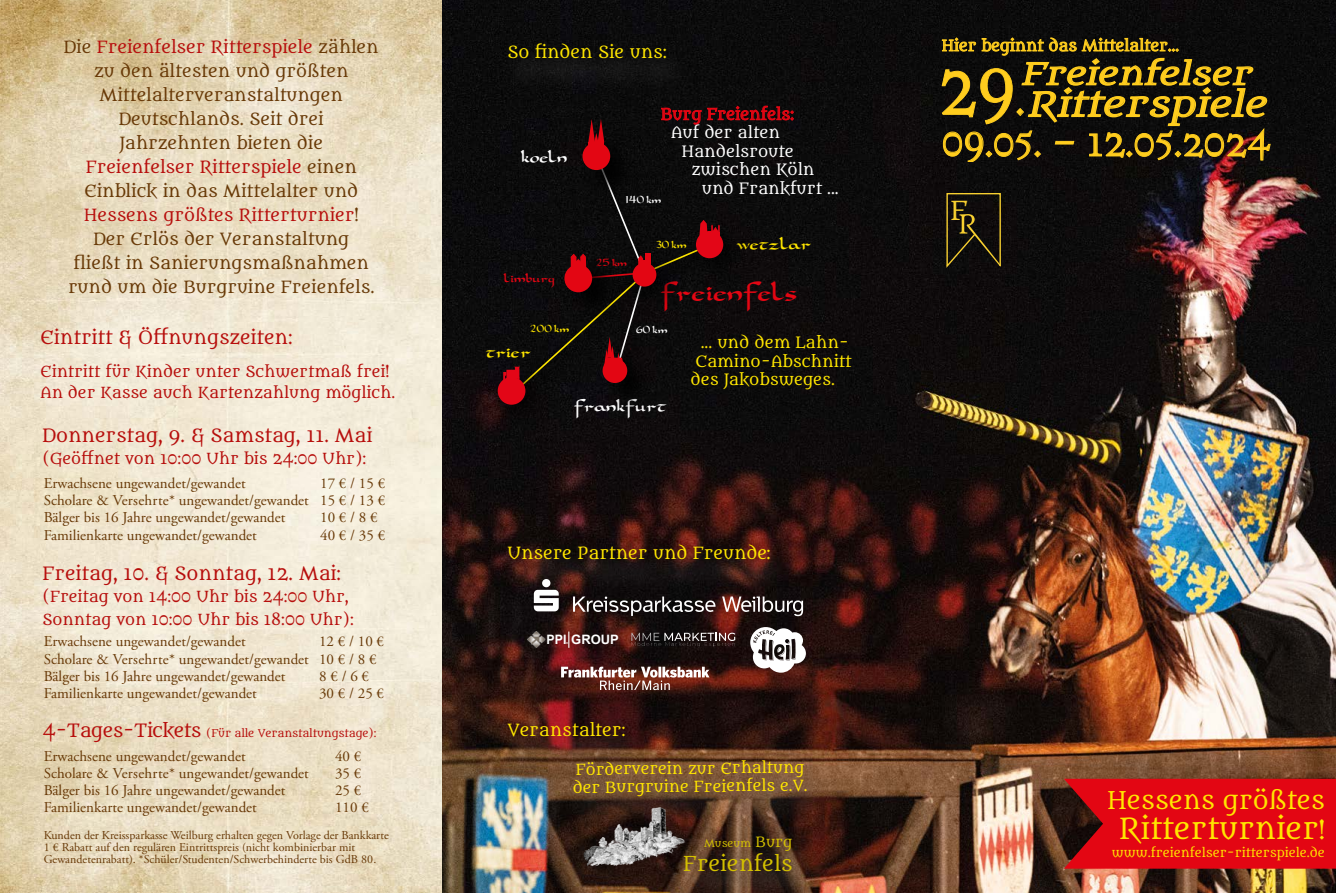
<style>
.page{position:relative;width:1336px;height:893px;background:#fff}
.page>*{position:absolute;margin:0;border:0;box-sizing:border-box;transform-origin:0 0}
.t1{font:38.85px "Metamorphous";color:#ffcd1e;scale:.95 1}
.t2{font:italic 32.7px "Metamorphous";color:#ffcd1e;scale:1.19 1}
.t3{font:32.4px "Metamorphous";color:#ffcd1e}
.t4{font:32.25px "Dorovar FLF Carolus";color:#e30613}
.t5{font:italic 29.55px "Metamorphous";color:#ffcd1e;scale:1.19 1}
.t6{font:28.5px "Metamorphous";color:#ffe600}
.t7{font:25.65px "Metamorphous";color:#f7cf30}
.t8{font:24px "Metamorphous";color:#ffe600}
.t9{font:21px "Dorovar FLF Carolus";color:#fff}
.t10{font:21px "Dorovar FLF Carolus";color:#ffe600}
.t11{font:20.1px "Metamorphous";color:#d3c000}
.t12{font:18px "Metamorphous";color:#b70e0c}
.t13{font:16.5px/24px "Metamorphous";color:#683907;text-align:center}
.t14{font:16.5px "Metamorphous";color:#ffe600}
.t15{font:15.3px "Metamorphous";color:#fff}
.t16{font:15.3px "Metamorphous";color:#ffe600}
.t17{font:15.3px "Metamorphous";color:#e30613}
.t18{font:15.3px "Dorovar FLF Carolus";color:#e30613}
.t19{font:15px/17.2px "Adobe Garamond Pro";color:#683907;text-align:justify}
.t20{font:15px/21px "Metamorphous";color:#b70e0c}
.t21{font:15px/18.1px "Metamorphous";color:#ffe600}
.t22{font:14.85px "Metamorphous";color:#ffcd1e}
.t23{font:700 13.05px "Arial";color:#fff;scale:.95 1}
.t24{font:12.6px "Dorovar FLF Carolus";color:#fff}
.t25{font:12.6px "Dorovar FLF Carolus";color:#ffe600}
.t26{font:12.6px "Dorovar FLF Carolus";color:#e30613}
.t27{font:12px/12px "Adobe Garamond Pro";color:#683907}
.t28{font:12px "Metamorphous";color:#ffe600}
.t29{font:10.5px "Metamorphous";letter-spacing:-.01em;color:#b70e0c}
.t30{font:10.05px "Metamorphous";color:#d3c000}
.t31{font:700 2.7px "Arial";color:#fff}
.s1{color:#b70e0c}
.s2{font-size:18px}
.s3{font-size:13.8px}
.s4{font-style:normal;font-size:65.4px}
.s5{font-size:35.7px}
.s6{font-size:34.05px}
.s7{font-size:29.1px}
.s8{font-size:24px}
</style>
<div class="page">
<img style="left:0;top:0;width:442px;height:893px">
<img style="left:442px;top:0;width:893px;height:893px">
<svg style="left:945px;top:192px;width:56px;height:75px;background:#292310"></svg>
<img style="left:583px;top:829px;width:103px;height:39px">
<svg style="left:661px;top:108px;width:40px;height:17px"></svg>
<svg style="left:707px;top:106px;width:87px;height:15px"></svg>
<img style="left:562px;top:396px;width:33px;height:16px">
<div style="left:575px;top:112px;width:70px;height:41px;background:#0b0b0b"></div>
<div style="left:582px;top:142px;width:28px;height:28px;background:#e30613;border-radius:50%"></div>
<svg style="left:588px;top:119px;width:16px;height:23px"></svg>
<div style="left:588px;top:142px;width:16px;height:6px;background:#e30613"></div>
<div style="left:595px;top:396px;width:70px;height:22px;background:#0d0b0c"></div>
<img style="left:479px;top:348px;width:83px;height:89px">
<div style="left:497px;top:377px;width:28px;height:28px;background:#e30617;border-radius:50%"></div>
<div style="left:719px;top:201px;width:41px;height:94px;background:#0d0a0b"></div>
<div style="left:696px;top:231px;width:27px;height:27px;background:#e30617;border-radius:50%"></div>
<svg style="left:503px;top:153px;width:216px;height:243px;background:#1c0c0c"></svg>
<div style="left:499px;top:545px;width:295px;height:49px;background:#646363;opacity:.75"></div>
<div style="left:500px;top:722px;width:149px;height:48px;background:#646363;opacity:.75"></div>
<div style="left:564px;top:761px;width:266px;height:68px;background:#646363;opacity:.75"></div>
<div style="left:677px;top:836px;width:136px;height:57px;background:#646363;opacity:.75"></div>
<div style="left:500px;top:43px;width:190px;height:50px;background:#0f0f0f"></div>
<svg style="left:1063px;top:779px;width:272px;height:90px;background:#d40712"></svg>
<svg style="left:568px;top:632px;width:1px;height:16px"></svg>
<img style="left:528px;top:631px;width:17px;height:17px">
<svg style="left:750px;top:627px;width:55px;height:46px"></svg>
<svg style="left:573px;top:596px;width:142px;height:20px;background:#4d4646"></svg>
<svg style="left:722px;top:596px;width:81px;height:20px;background:#644f4d"></svg>
<svg style="left:533px;top:579px;width:25px;height:32px"></svg>
<svg style="left:631px;top:633px;width:104px;height:14px"></svg>
<svg style="left:561px;top:667px;width:148px;height:23px"></svg>
<p class="t13" style="left:64px;top:36px;width:316px">Die <span class="s1">Freienfelser Ritterspiele</span> zählen zu den ältesten und größten<br>Mittelalterveranstaltungen<br>Deutschlands. Seit drei<br>Jahrzehnten bieten die<br><span class="s1">Freienfelser Ritterspiele</span> einen<br>Einblick in das Mittelalter und<br><span class="s1">Hessens größtes Ritterturnier</span>!<br>Der Erlös der Veranstaltung<br>fließt in Sanierungsmaßnahmen rund um die Burgruine Freienfels.</p>
<p class="t12" style="left:40px;top:326px;width:253px">Eintritt &amp; Öffnungszeiten:</p>
<p class="t20" style="left:40px;top:361px;width:356px">Eintritt für Kinder unter Schwertmaß frei!<br>An der Kasse auch Kartenzahlung möglich.</p>
<p class="t12" style="left:43px;top:424px;width:331px">Donnerstag, 9. &amp; Samstag, 11. Mai</p>
<p class="t20" style="left:43px;top:448px;width:325px">(Geöffnet von 10:00 Uhr bis 24:00 Uhr):</p>
<p class="t19" style="left:44px;top:475px;width:203px">Erwachsene ungewandet/gewandet</p>
<p class="t19" style="left:44px;top:475px;width:343px;text-indent:276px">17 € / 15 € Scholare &amp; Versehrte* ungewandet/gewandet 15 € / 13 € Bälger bis 16 Jahre ungewandet/gewandet</p>
<p class="t19" style="left:320px;top:509px;width:59px">10 € / 8 €</p>
<p class="t19" style="left:44px;top:527px;width:215px">Familienkarte ungewandet/gewandet</p>
<p class="t19" style="left:320px;top:527px;width:66px">40 € / 35 €</p>
<p class="t12" style="left:43px;top:562px;width:300px">Freitag, 10. &amp; Sonntag, 12. Mai:</p>
<p class="t20" style="left:43px;top:586px;width:312px;line-height:22.5px">(Freitag von 14:00 Uhr bis 24:00 Uhr,<br>Sonntag von 10:00 Uhr bis 18:00 Uhr):</p>
<p class="t19" style="left:44px;top:633px;width:203px">Erwachsene ungewandet/gewandet</p>
<p class="t19" style="left:44px;top:633px;width:342px;text-align:left;text-indent:275px">12 € / 10 €<br>Scholare &amp; Versehrte* ungewandet/gewandet 10 € / 8 €<br>Bälger bis 16 Jahre ungewandet/gewandet</p>
<p class="t19" style="left:319px;top:668px;width:51px">8 € / 6 €</p>
<p class="t19" style="left:44px;top:685px;width:215px">Familienkarte ungewandet/gewandet</p>
<p class="t19" style="left:319px;top:685px;width:66px">30 € / 25 €</p>
<p class="t29" style="left:43px;top:727px;width:335px"><span class="s2">4-Tages-Tickets</span> (Für alle Veranstaltungstage):</p>
<p class="t19" style="left:44px;top:748px;width:203px">Erwachsene ungewandet/gewandet</p>
<p class="t19" style="left:335px;top:748px;width:28px">40 €</p>
<p class="t19" style="left:44px;top:765px;width:267px">Scholare &amp; Versehrte* ungewandet/gewandet</p>
<p class="t19" style="left:335px;top:765px;width:28px">35 €</p>
<p class="t19" style="left:44px;top:782px;width:243px">Bälger bis 16 Jahre ungewandet/gewandet</p>
<p class="t19" style="left:335px;top:782px;width:28px">25 €</p>
<p class="t19" style="left:44px;top:799px;width:215px">Familienkarte ungewandet/gewandet</p>
<p class="t19" style="left:335px;top:799px;width:35px">110 €</p>
<p class="t27" style="left:44px;top:830px;width:346px">Kunden der Kreissparkasse Weilburg erhalten gegen Vorlage der Bankkarte<br>1 € Rabatt auf den regulären Eintrittspreis (nicht kombinierbar mit<br>Gewandetenrabatt). *Schüler/Studenten/Schwerbehinderte bis GdB 80.</p>
<p class="t14" style="left:507px;top:43px;width:161px">So finden Sie uns:</p>
<h3 class="t9" style="left:521px;top:145px;width:48px">koeln</h3>
<p class="t18" style="left:504px;top:270px;width:52px">limburg</p>
<p class="t25" style="left:530px;top:322px;width:41px">200 km</p>
<h3 class="t10" style="left:485px;top:341px;width:47px">trier</h3>
<p class="t17" style="left:660px;top:105px;width:135px">Burg Freienfels:</p>
<p class="t15" style="left:671px;top:123px;width:110px">Auf der alten</p>
<p class="t15" style="left:681px;top:142px;width:114px">Handelsroute</p>
<p class="t15" style="left:691px;top:160px;width:124px">zwischen Köln</p>
<p class="t15" style="left:701px;top:179px;width:138px">und Frankfurt ...</p>
<p class="t24" style="left:626px;top:193px;width:37px">140 km</p>
<p class="t26" style="left:596px;top:256px;width:32px">25 km</p>
<p class="t25" style="left:655px;top:238px;width:33px">30 km</p>
<h3 class="t10" style="left:736px;top:232px;width:76px">wetzlar</h3>
<h3 class="t4" style="left:660px;top:275px;width:138px">freienfels</h3>
<p class="t24" style="left:636px;top:323px;width:33px">60 km</p>
<p class="t16" style="left:700px;top:334px;width:150px">... und dem Lahn-</p>
<p class="t16" style="left:695px;top:352px;width:158px">Camino-Abschnitt</p>
<p class="t16" style="left:690px;top:371px;width:146px">des Jakobsweges.</p>
<h3 class="t9" style="left:574px;top:394px;width:94px">frankfurt</h3>
<p class="t14" style="left:507px;top:543px;width:265px">Unsere Partner und Freunde:</p>
<p class="t23" style="left:546px;top:631px;width:78px">PPI GROUP</p>
<p class="t31" style="left:566px;top:642px;width:4px">®</p>
<p class="t14" style="left:507px;top:720px;width:120px">Veranstalter:</p>
<p class="t21" style="left:572px;top:762px;width:236px;rotate:-1deg">Förderverein zur Erhaltung der Burgruine Freienfels e.V.</p>
<p class="t30" style="left:704px;top:837px;width:90px">Museum <span class="s3">Burg</span></p>
<h3 class="t11" style="left:683px;top:851px;width:111px">Freienfels</h3>
<p class="t22" style="left:941px;top:38px;width:239px">Hier beginnt das Mittelalter...</p>
<h3 class="t5" style="left:1020px;top:58px;width:201px">Freienfelser</h3>
<h2 class="t2" style="left:937px;top:87px;width:284px"><span class="s4">2</span> <sup>9</sup> Ritterspiele</h2>
<h1 class="t1" style="left:1015px;top:80px;width:11px">.</h1>
<h3 class="t3" style="left:941px;top:127px;width:331px"><span class="s5">09</span>.<span class="s6">0</span><span class="s7">5</span>. – <span class="s6">12</span>.<span class="s6">0</span><span class="s7">5</span>.2<span class="s6">0</span>2<span class="s7">4</span></h3>
<h3 class="t7" style="left:950px;top:195px;width:19px">F</h3>
<h3 class="t8" style="left:1106px;top:786px;width:219px">Hessens größtes</h3>
<h3 class="t6" style="left:1118px;top:811px;width:207px">Ritterturnier<span class="s8">!</span></h3>
<p class="t28" style="left:1111px;top:845px;width:214px">www.freienfelser-ritterspiele.de</p>
</div>
